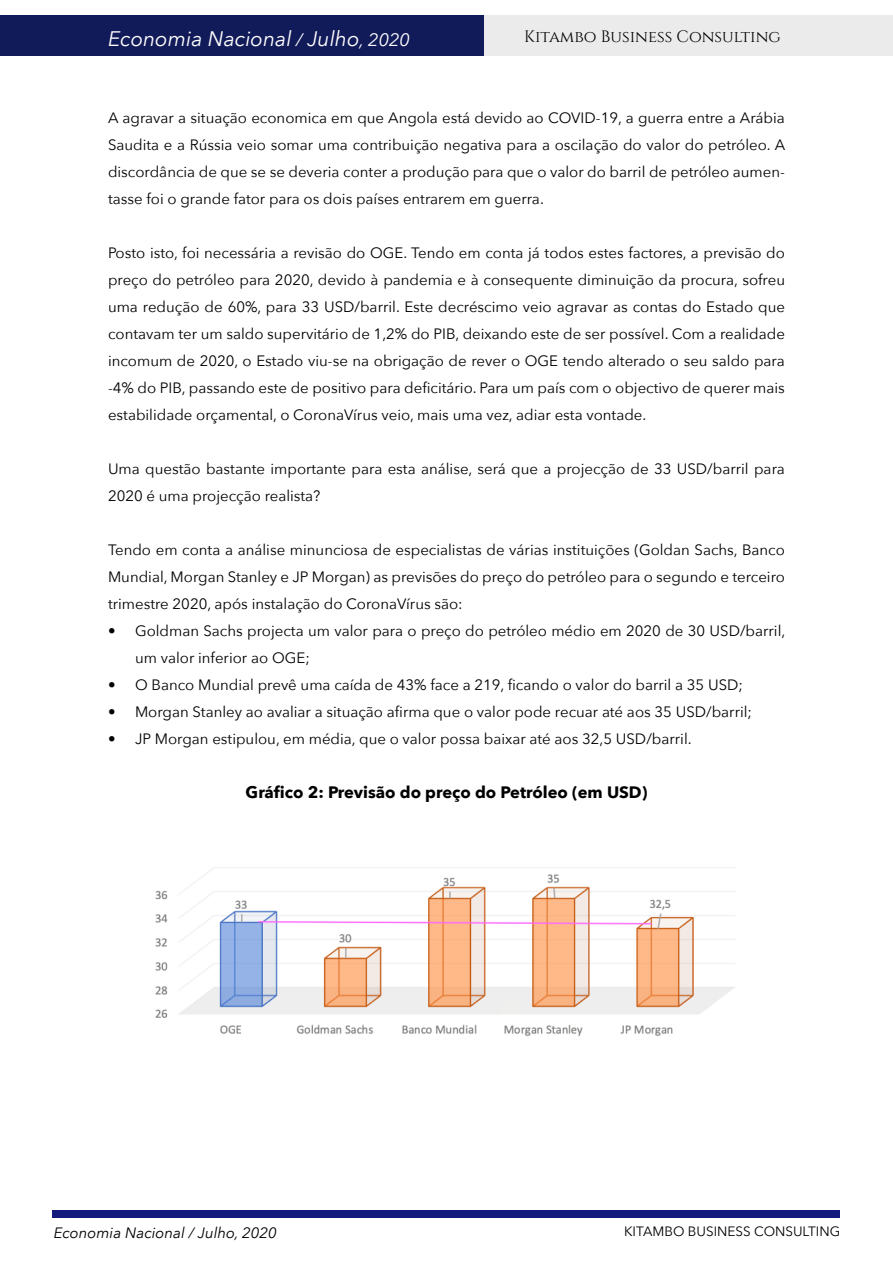
<style>
.page{position:relative;width:893px;height:1263px;background:#fff}
.page>*{position:absolute;margin:0;border:0;box-sizing:border-box;transform-origin:0 0}
.t1{font:italic 21px "Avenir Next";color:#fff}
.t2{font:700 16.5px "Avenir Next";color:#000}
.t3{font:16.5px "Cinzel";color:#000}
.t4{font:15px/27px "Avenir Next";color:#000;text-align:justify}
.t5{font:italic 15px "Avenir Next";color:#000}
.t6{font:13.5px "Avenir Next";color:#000}
.s1{font-size:18px}
</style>
<div class="page">
<div style="left:0;top:15px;width:485px;height:41px;background:#121b59"></div>
<div style="left:485px;top:15px;width:408px;height:41px;background:#ebebeb"></div>
<div style="left:53px;top:1210px;width:787px;height:7px;background:#121b7b"></div>
<img style="left:155px;top:867px;width:580px;height:169px">
<h1 class="t1" style="left:108px;top:21px;width:303px">Economia Nacional <span class="s1">/</span> Julho<span class="s1">, 2020</span></h1>
<p class="t3" style="left:524px;top:27px;width:258px">Kitambo Business Consulting</p>
<p class="t4" style="left:108px;top:104px;width:679px">A agravar a situação economica em que Angola está devido ao COVID-19, a guerra entre a Arábia Saudita e a Rússia veio somar uma contribuição negativa para a oscilação do valor do petróleo. A discordância de que se se deveria conter a produção para que o valor do barril de petróleo aumen&shy;tasse foi o grande fator para os dois países entrarem em guerra.</p>
<p class="t4" style="left:108px;top:239px;width:678px">Posto isto, foi necessária a revisão do OGE. Tendo em conta já todos estes factores, a previsão do preço do petróleo para 2020, devido à pandemia e à consequente diminuição da procura, sofreu uma redução de 60%, para 33 USD/barril. Este decréscimo veio agravar as contas do Estado que contavam ter um saldo supervitário de 1,2% do PIB, deixando este de ser possível. Com a realidade incomum de 2020, o Estado viu-se na obrigação de rever o OGE tendo alterado o seu saldo para -4% do PIB, passando este de positivo para deficitário. Para um país com o objectivo de querer mais estabilidade orçamental, o CoronaVírus veio, mais uma vez, adiar esta vontade.</p>
<p class="t4" style="left:108px;top:455px;width:678px">Uma questão bastante importante para esta análise, será que a projecção de 33 USD/barril para<br>2020 é uma projecção realista?</p>
<p class="t4" style="left:108px;top:536px;width:678px">Tendo em conta a análise minunciosa de especialistas de várias instituições (Goldan Sachs, Banco Mundial, Morgan Stanley e JP Morgan) as previsões do preço do petróleo para o segundo e terceiro trimestre 2020, após instalação do CoronaVírus são:</p>
<p class="t4" style="left:135px;top:617px;width:652px;text-indent:-27px">• Goldman Sachs projecta um valor para o preço do petróleo médio em 2020 de 30 USD/barril, um valor inferior ao OGE;</p>
<p class="t4" style="left:108px;top:671px;width:636px">• O Banco Mundial prevê uma caída de 43% face a 219, ficando o valor do barril a 35 USD;</p>
<p class="t4" style="left:108px;top:698px;width:646px">• Morgan Stanley ao avaliar a situação afirma que o valor pode recuar até aos 35 USD/barril;</p>
<p class="t4" style="left:108px;top:725px;width:585px">• JP Morgan estipulou, em média, que o valor possa baixar até aos 32,5 USD/barril.</p>
<p class="t2" style="left:246px;top:778px;width:403px">Gráfico 2: Previsão do preço do Petróleo (em USD)</p>
<p class="t5" style="left:54px;top:1220px;width:225px">Economia Nacional / Julho, 2020</p>
<p class="t6" style="left:624px;top:1220px;width:218px">KITAMBO BUSINESS CONSULTING</p>
</div>
